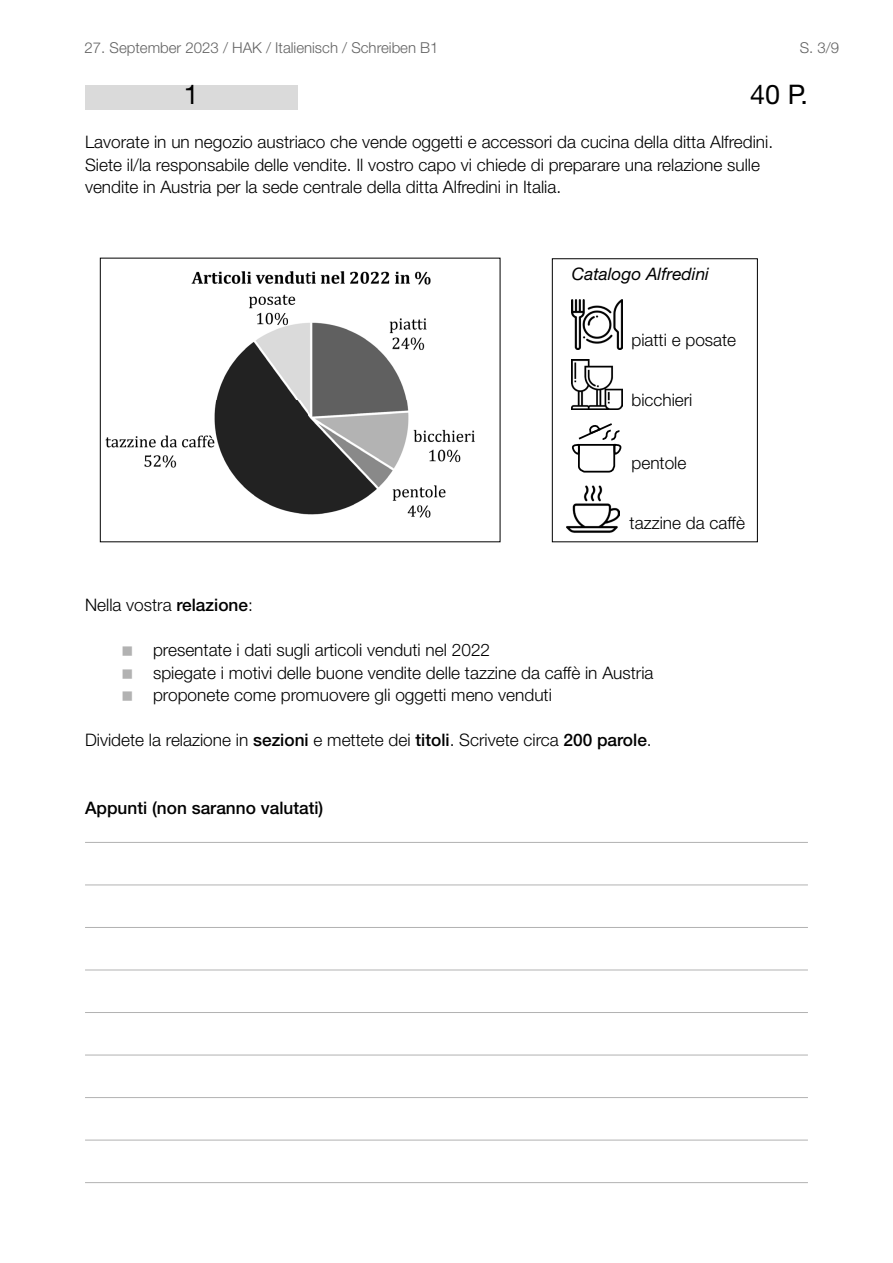
<style>
.page{position:relative;width:893px;height:1263px;background:#fff}
.page>*{position:absolute;margin:0;border:0;box-sizing:border-box;transform-origin:0 0}
.t1{font:27px "Helvetica Neue LT Pro";color:#000}
.t2{font:300 17.25px/22.5px "Helvetica Neue LT Pro";color:#000}
.t3{font:500 17.25px "Helvetica Neue LT Pro";color:#000}
.t4{font:italic 17.25px "Helvetica Neue LT Pro";color:#000}
.t5{font:300 15px "Helvetica Neue LT Std";color:#636363}
.s1{font-weight:500}
</style>
<div class="page">
<div style="left:85px;top:85px;width:213px;height:24px;background:#dadada"></div>
<hr style="left:85px;top:842px;width:723px;height:1px;background:#b2b2b2">
<hr style="left:85px;top:884px;width:723px;height:1px;background:#b2b2b2">
<hr style="left:85px;top:927px;width:723px;height:1px;background:#b2b2b2">
<hr style="left:85px;top:969px;width:723px;height:1px;background:#b2b2b2">
<hr style="left:85px;top:1012px;width:723px;height:1px;background:#b2b2b2">
<hr style="left:85px;top:1055px;width:723px;height:1px;background:#b2b2b2">
<hr style="left:85px;top:1097px;width:723px;height:1px;background:#b2b2b2">
<hr style="left:85px;top:1140px;width:723px;height:1px;background:#b2b2b2">
<hr style="left:85px;top:1182px;width:723px;height:1px;background:#b2b2b2">
<img style="left:572px;top:299px;width:50px;height:50px">
<img style="left:572px;top:359px;width:50px;height:50px">
<img style="left:566px;top:485px;width:54px;height:48px">
<img style="left:103px;top:258px;width:398px;height:285px">
<svg style="left:572px;top:423px;width:50px;height:50px"></svg>
<div style="left:552px;top:258px;width:206px;height:284px;border:1px solid #000"></div>
<p class="t5" style="left:85px;top:39px;width:356px">27. September 2023 / HAK / Italienisch / Schreiben B1</p>
<p class="t5" style="left:800px;top:39px;width:41px">S. 3/9</p>
<h1 class="t1" style="left:184px;top:78px;width:17px">1</h1>
<h1 class="t1" style="left:750px;top:78px;width:59px">40 P.</h1>
<p class="t2" style="left:85px;top:130px;width:690px">Lavorate in un negozio austriaco che vende oggetti e accessori da cucina della ditta Alfredini.<br>Siete il/la responsabile delle vendite. Il vostro capo vi chiede di preparare una relazione sulle vendite in Austria per la sede centrale della ditta Alfredini in Italia.</p>
<p class="t4" style="left:572px;top:264px;width:139px">Catalogo Alfredini</p>
<p class="t2" style="left:631px;top:328px;width:106px">piatti e posate</p>
<p class="t2" style="left:631px;top:388px;width:63px">bicchieri</p>
<p class="t2" style="left:631px;top:451px;width:56px">pentole</p>
<p class="t2" style="left:630px;top:511px;width:117px">tazzine da caffè</p>
<p class="t2" style="left:85px;top:593px;width:169px">Nella vostra <span class="s1">relazione</span>:</p>
<p class="t2" style="left:153px;top:638px;width:502px">presentate i dati sugli articoli venduti nel 2022<br>spiegate i motivi delle buone vendite delle tazzine da caffè in Austria proponete come promuovere gli oggetti meno venduti</p>
<p class="t2" style="left:85px;top:728px;width:568px">Dividete la relazione in <span class="s1">sezioni</span> e mettete dei <span class="s1">titoli</span>. Scrivete circa <span class="s1">200 parole</span>.</p>
<p class="t3" style="left:85px;top:797px;width:240px">Appunti (non saranno valutati)</p>
</div>
